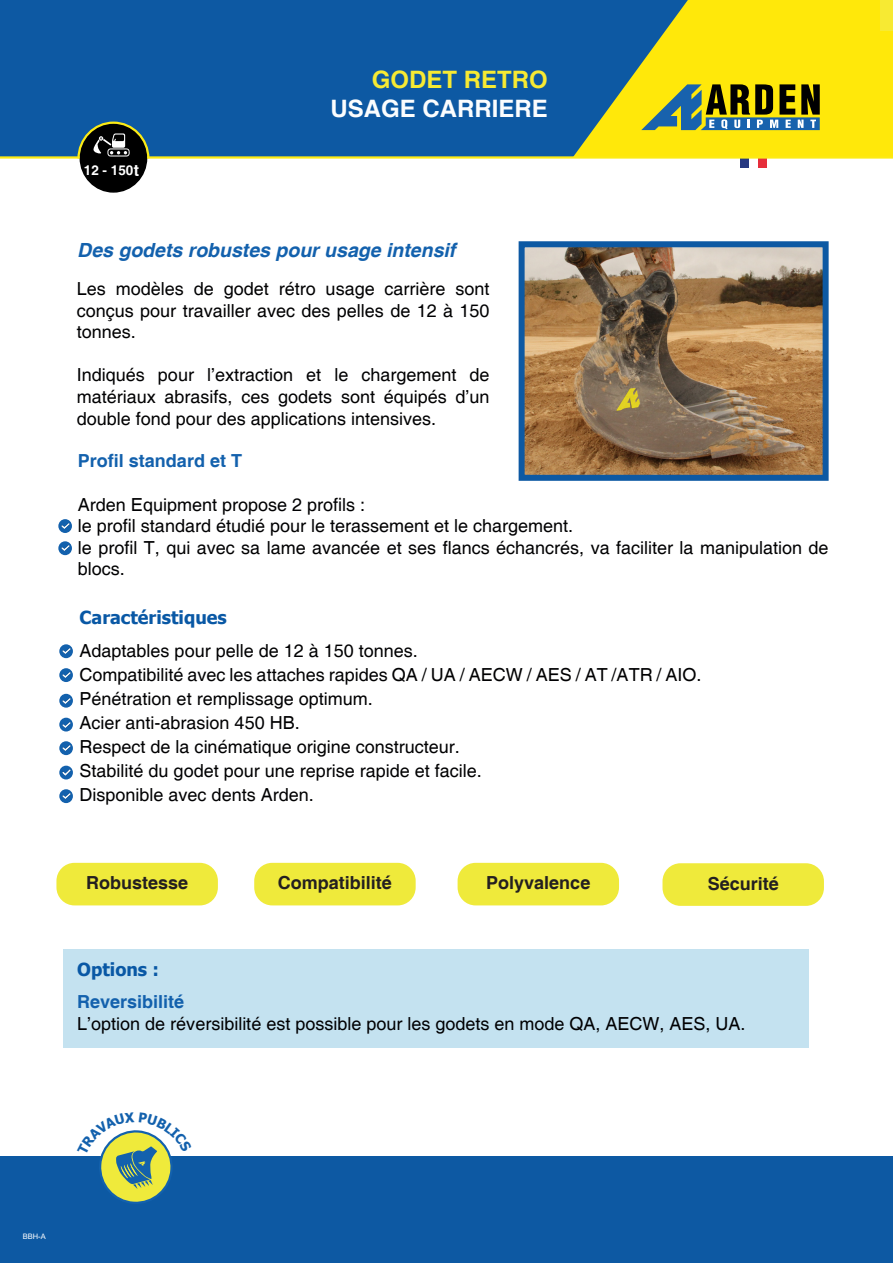
<style>
.page{position:relative;width:893px;height:1263px;background:#fff}
.page>*{position:absolute;margin:0;border:0;box-sizing:border-box;transform-origin:0 0}
.t1{font:700 24px "Helvetica";color:#fbfdfe}
.t2{font:700 24px "Helvetica";color:#f7ea33}
.t3{font:italic 700 19.5px "Helvetica";color:#1361ad}
.t4{font:18px/21.6px "Helvetica";color:#000002;text-align:justify}
.t5{font:700 18px "Helvetica";color:#231f20}
.t6{font:700 18px "Helvetica";color:#1361ad}
.t7{font:700 18px "Tahoma";color:#0958a5}
.t8{font:700 13.5px "Helvetica";color:#fff}
.t9{font:7.5px "Arial";color:#fff}
.s1{font-size:16.2px}
</style>
<div class="page">
<div style="left:758px;top:152px;width:9px;height:16px;background:#e62e3b"></div>
<div style="left:740px;top:152px;width:9px;height:16px;background:#263880"></div>
<div style="left:0;top:1156px;width:893px;height:107px;background:#0d59a3"></div>
<div style="left:41px;top:0;width:852px;height:157px;background:#ffe80a"></div>
<div style="left:0;top:0;width:688px;height:156px;background:#0d59a3"></div>
<hr style="left:0;top:156px;width:893px;height:3px;background:#fceb14">
<div style="left:80px;top:124px;width:67px;height:68px;background:#000;border-radius:50%"></div>
<div style="left:80px;top:123px;width:67px;height:70px;border:2px solid #000;border-radius:50%"></div>
<svg style="left:76px;top:120px;width:75px;height:41px"></svg>
<svg style="left:641px;top:84px;width:179px;height:46px"></svg>
<div style="left:63px;top:949px;width:746px;height:99px;background:#c4e2f0"></div>
<div style="left:880px;top:0;width:13px;height:31px;background:#f7ea33"></div>
<img style="left:526px;top:248px;width:296px;height:226px">
<div style="left:519px;top:241px;width:310px;height:240px;border:6px solid #0d59a3"></div>
<div style="left:59px;top:644px;width:14px;height:14px;background:#1361ad;border-radius:50%"></div>
<svg style="left:62px;top:648px;width:9px;height:6px"></svg>
<svg style="left:59px;top:668px;width:14px;height:14px"></svg>
<svg style="left:61px;top:670px;width:10px;height:9px"></svg>
<svg style="left:59px;top:694px;width:14px;height:14px"></svg>
<svg style="left:61px;top:696px;width:10px;height:9px"></svg>
<svg style="left:59px;top:718px;width:14px;height:13px"></svg>
<svg style="left:61px;top:720px;width:10px;height:9px"></svg>
<div style="left:59px;top:741px;width:14px;height:14px;background:#1361ad;border-radius:50%"></div>
<svg style="left:61px;top:743px;width:10px;height:8px"></svg>
<div style="left:56px;top:863px;width:162px;height:42px;background:#efea3b;border-radius:18px"></div>
<div style="left:254px;top:863px;width:162px;height:42px;background:#efea3b;border-radius:18px"></div>
<div style="left:458px;top:863px;width:161px;height:42px;background:#efea3b;border-radius:18px"></div>
<div style="left:662px;top:863px;width:162px;height:43px;background:#efea3b;border-radius:18px"></div>
<svg style="left:59px;top:766px;width:14px;height:13px"></svg>
<svg style="left:61px;top:768px;width:10px;height:9px"></svg>
<div style="left:59px;top:789px;width:14px;height:14px;background:#1361ad;border-radius:50%"></div>
<svg style="left:61px;top:791px;width:10px;height:8px"></svg>
<svg style="left:58px;top:519px;width:14px;height:14px"></svg>
<svg style="left:60px;top:521px;width:10px;height:9px"></svg>
<div style="left:58px;top:541px;width:14px;height:14px;background:#1361ad;border-radius:50%"></div>
<svg style="left:61px;top:545px;width:9px;height:6px"></svg>
<svg style="left:100px;top:1130px;width:71px;height:72px"></svg>
<p class="t8" style="left:84px;top:162px;width:57px">12 - 150<span class="s1">t</span></p>
<p class="t2" style="left:372px;top:65px;width:178px">GODET RETRO</p>
<p class="t1" style="left:330px;top:93px;width:219px">USAGE CARRIERE</p>
<p class="t3" style="left:77px;top:239px;width:380px">Des godets robustes pour usage intensif</p>
<p class="t4" style="left:77px;top:279px;width:414px">Les modèles de godet rétro usage carrière sont conçus pour travailler avec des pelles de 12 à 150 tonnes.</p>
<p class="t4" style="left:77px;top:365px;width:414px">Indiqués pour l’extraction et le chargement de matériaux abrasifs, ces godets sont équipés d’un double fond pour des applications intensives.</p>
<p class="t6" style="left:78px;top:450px;width:166px">Profil standard et T</p>
<p class="t4" style="left:78px;top:494px;width:289px">Arden Equipment propose 2 profils :</p>
<p class="t4" style="left:78px;top:516px;width:497px">le profil standard étudié pour le terassement et le chargement.</p>
<p class="t4" style="left:78px;top:537px;width:752px">le profil T, qui avec sa lame avancée et ses flancs échancrés, va faciliter la manipulation de blocs.</p>
<p class="t7" style="left:80px;top:605px;width:149px">Caractéristiques</p>
<p class="t4" style="left:80px;top:641px;width:340px">Adaptables pour pelle de 12 à 150 tonnes.</p>
<p class="t4" style="left:80px;top:665px;width:623px">Compatibilité avec les attaches rapides QA / UA / AECW / AES / AT /ATR / AIO.</p>
<p class="t4" style="left:80px;top:689px;width:295px">Pénétration et remplissage optimum.</p>
<p class="t4" style="left:80px;top:713px;width:222px">Acier anti-abrasion 450 HB.</p>
<p class="t4" style="left:80px;top:737px;width:382px">Respect de la cinématique origine constructeur.</p>
<p class="t4" style="left:80px;top:761px;width:404px">Stabilité du godet pour une reprise rapide et facile.</p>
<p class="t4" style="left:80px;top:785px;width:236px">Disponible avec dents Arden.</p>
<p class="t5" style="left:86px;top:872px;width:104px">Robustesse</p>
<p class="t5" style="left:278px;top:872px;width:116px">Compatibilité</p>
<p class="t5" style="left:486px;top:872px;width:106px">Polyvalence</p>
<p class="t5" style="left:708px;top:872px;width:73px">Sécurité</p>
<p class="t7" style="left:77px;top:957px;width:83px">Options :</p>
<p class="t6" style="left:77px;top:991px;width:109px">Reversibilité</p>
<p class="t4" style="left:77px;top:1013px;width:670px">L’option de réversibilité est possible pour les godets en mode QA, AECW, AES, UA.</p>
<p class="t9" style="left:23px;top:1231px;width:24px">BBH-A</p>
</div>
